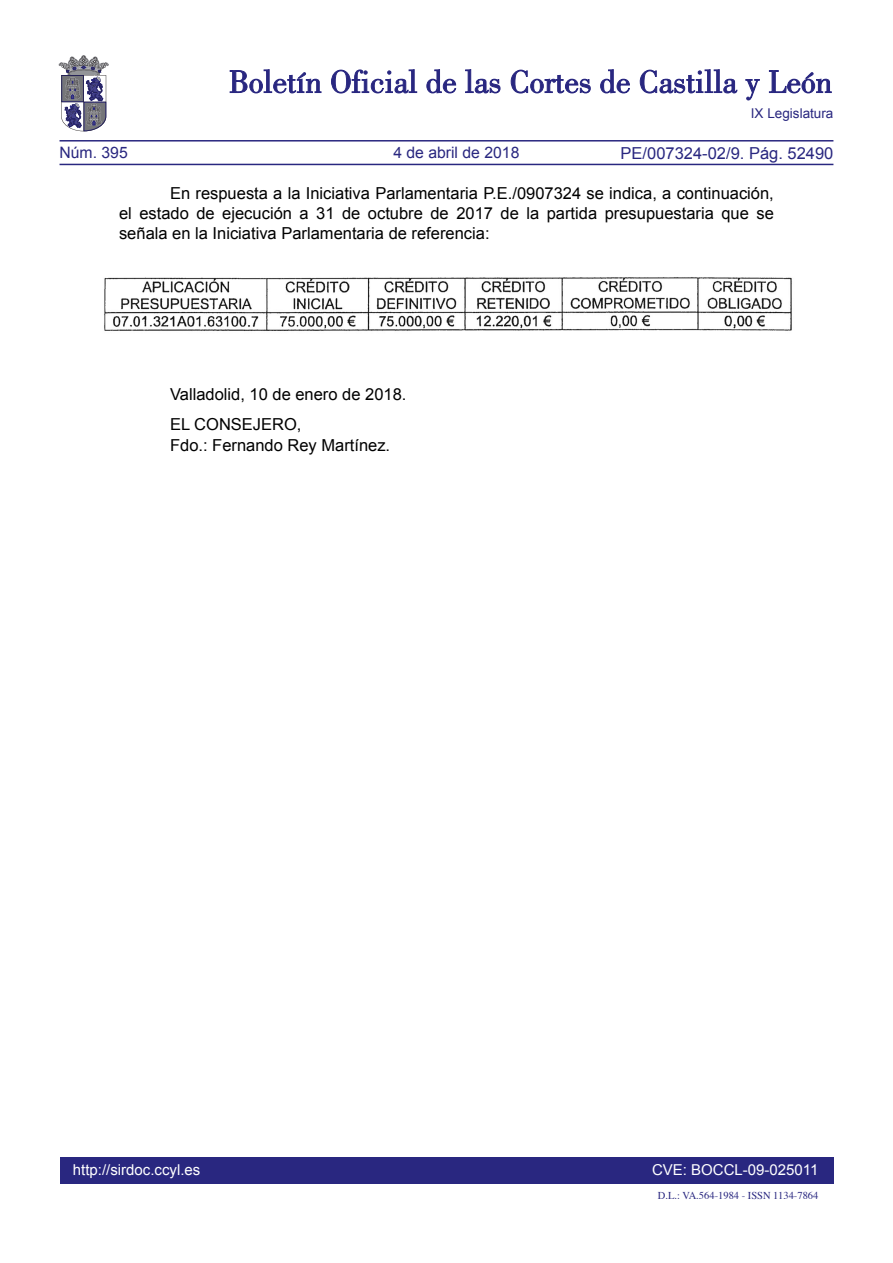
<style>
.page{position:relative;width:893px;height:1263px;background:#fff}
.page>*{position:absolute;margin:0;border:0;box-sizing:border-box;transform-origin:0 0}
.TEXTO_NORMAL{font:16.5px/19.8px "Arial";color:#000;text-align:justify}
.firma{font:16.5px/21px "Arial";color:#000}
.valladolid{font:16.5px "Arial";color:#000}
.t1{font:16.5px "Arial";color:#292780}
.t2{font:15.75px "Arial";color:#292780}
.t3{font:15px "Arial";color:#fff}
.t4{font:13.5px "Arial";color:#292780}
.t5{font:10.5px "Times";color:#292780}
</style>
<div class="page">
<div style="left:60px;top:1157px;width:773px;height:26px;background:#292780"></div>
<hr style="left:60px;top:164px;width:773px;height:1px;background:#292780">
<hr style="left:60px;top:140px;width:773px;height:2px;background:#292780">
<svg style="left:230px;top:69px;width:91px;height:24px"></svg>
<svg style="left:331px;top:69px;width:86px;height:24px"></svg>
<svg style="left:426px;top:69px;width:30px;height:24px"></svg>
<svg style="left:465px;top:69px;width:35px;height:24px"></svg>
<svg style="left:511px;top:70px;width:80px;height:23px"></svg>
<svg style="left:600px;top:69px;width:30px;height:24px"></svg>
<svg style="left:640px;top:69px;width:97px;height:24px"></svg>
<svg style="left:745px;top:79px;width:15px;height:21px"></svg>
<svg style="left:769px;top:70px;width:62px;height:23px"></svg>
<svg style="left:59px;top:55px;width:49px;height:76px"></svg>
<img style="left:104px;top:277px;width:688px;height:54px">
<p class="t4" style="left:751px;top:105px;width:84px">IX Legislatura</p>
<p class="t1" style="left:621px;top:142px;width:214px">PE/007324-02/9. Pág. 52490</p>
<p class="TEXTO_NORMAL" style="left:119px;top:184px;width:656px;text-indent:51px">En respuesta a la Iniciativa Parlamentaria P.E./0907324 se indica, a continuación, el estado de ejecución a 31 de octubre de 2017 de la partida presupuestaria que se señala en la Iniciativa Parlamentaria de referencia:</p>
<p class="t2" style="left:60px;top:142px;width:70px">Núm. 395</p>
<p class="t2" style="left:393px;top:142px;width:128px">4 de abril de 2018</p>
<p class="valladolid" style="left:170px;top:384px;width:238px">Valladolid, 10 de enero de 2018.</p>
<p class="firma" style="left:170px;top:414px;width:222px">EL CONSEJERO,<br>Fdo.: Fernando Rey Martínez.</p>
<p class="t3" style="left:73px;top:1160px;width:129px">http://sirdoc.ccyl.es</p>
<p class="t3" style="left:652px;top:1160px;width:168px">CVE: BOCCL-09-025011</p>
<p class="t5" style="left:658px;top:1185px;width:162px">D.L.: VA.564-1984 - ISSN 1134-7864</p>
</div>
